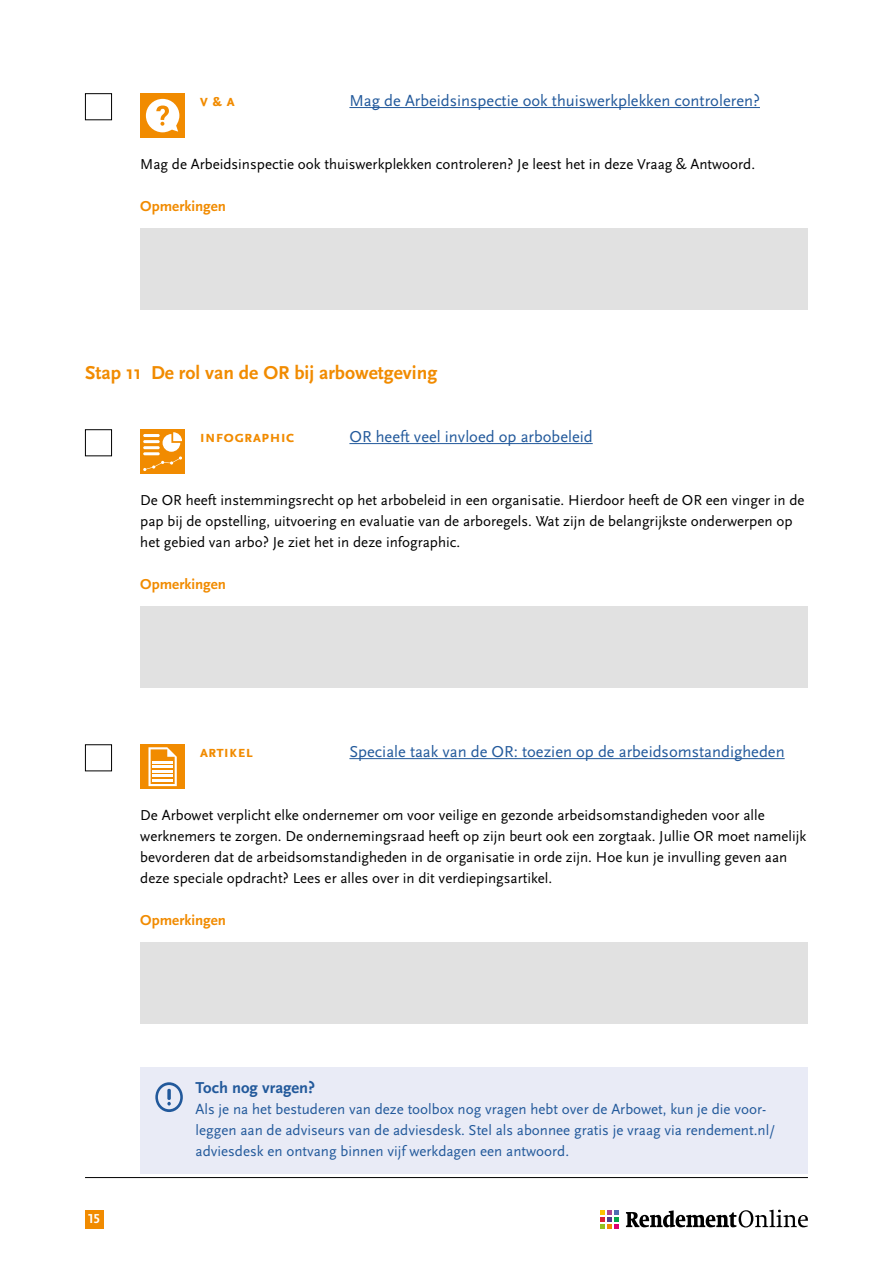
<style>
.page{position:relative;width:893px;height:1263px;background:#fff}
.page>*{position:absolute;margin:0;border:0;box-sizing:border-box;transform-origin:0 0}
.t1{font:700 19.5px "Scala Sans OT";color:#f18b00}
.t2{font:16.5px "Scala Sans OT";color:#22599b}
.t3{font:700 16.5px "Scala Sans OT";color:#f18b00}
.t4{font:700 16.5px "Scala Sans OT";color:#22599b}
.t5{font:15px/21px "Scala Sans OT";color:#000}
.t6{font:15px/21px "Scala Sans OT";color:#22599b}
.t7{font:700 15px "Scala Sans OT";color:#f18b00}
.t8{font:700 13.5px "Scala Sans OT";color:#fff}
</style>
<div class="page">
<hr style="left:85px;top:1177px;width:723px;height:1px;background:#000">
<div style="left:85px;top:1210px;width:18px;height:18px;background:#f18b00"></div>
<svg style="left:626px;top:1209px;width:182px;height:18px"></svg>
<svg style="left:601px;top:1210px;width:18px;height:19px"></svg>
<hr style="left:349px;top:107px;width:411px;height:1px;background:#22599b">
<hr style="left:349px;top:443px;width:244px;height:1px;background:#22599b">
<hr style="left:349px;top:758px;width:436px;height:1px;background:#22599b">
<div style="left:140px;top:1068px;width:668px;height:38px;background:#e9ebf6"></div>
<div style="left:140px;top:1097px;width:668px;height:76px;background:#e9ebf6"></div>
<div style="left:140px;top:228px;width:668px;height:81px;background:#e1e1e1"></div>
<div style="left:140px;top:606px;width:668px;height:81px;background:#e1e1e1"></div>
<div style="left:140px;top:942px;width:668px;height:81px;background:#e1e1e1"></div>
<div style="left:85px;top:93px;width:27px;height:27px;border:1px solid #000"></div>
<div style="left:140px;top:93px;width:45px;height:45px;background:#f18b00"></div>
<svg style="left:146px;top:99px;width:33px;height:33px"></svg>
<div style="left:85px;top:429px;width:27px;height:27px;border:1px solid #000"></div>
<div style="left:140px;top:429px;width:45px;height:45px;background:#f18b00"></div>
<svg style="left:143px;top:432px;width:39px;height:39px"></svg>
<hr style="left:143px;top:452px;width:17px;height:3px;background:#fff;border-radius:2px">
<div style="left:85px;top:744px;width:27px;height:27px;border:1px solid #000"></div>
<div style="left:140px;top:744px;width:45px;height:45px;background:#f18b00"></div>
<svg style="left:148px;top:747px;width:29px;height:39px"></svg>
<hr style="left:153px;top:775px;width:20px;height:2px;background:#fff">
<hr style="left:153px;top:766px;width:20px;height:2px;background:#fff">
<hr style="left:153px;top:770px;width:20px;height:2px;background:#fff">
<hr style="left:153px;top:761px;width:20px;height:2px;background:#fff">
<hr style="left:153px;top:779px;width:20px;height:3px;background:#fff">
<svg style="left:155px;top:1082px;width:28px;height:30px"></svg>
<p class="t3" style="left:200px;top:91px;width:37px">V &amp; A</p>
<p class="t2" style="left:349px;top:92px;width:412px">Mag de Arbeidsinspectie ook thuiswerkplekken controleren?</p>
<p class="t5" style="left:140px;top:154px;width:616px">Mag de Arbeidsinspectie ook thuiswerkplekken controleren? Je leest het in deze Vraag &amp; Antwoord.</p>
<p class="t7" style="left:140px;top:198px;width:87px">Opmerkingen</p>
<h1 class="t1" style="left:85px;top:362px;width:354px">Stap 11 De rol van de OR bij arbowetgeving</h1>
<p class="t3" style="left:200px;top:427px;width:96px">INFOGRAPHIC</p>
<p class="t2" style="left:349px;top:428px;width:245px">OR heeft veel invloed op arbobeleid</p>
<p class="t5" style="left:140px;top:490px;width:666px">De OR heeft instemmingsrecht op het arbobeleid in een organisatie. Hierdoor heeft de OR een vinger in de pap bij de opstelling, uitvoering en evaluatie van de arboregels. Wat zijn de belangrijkste onderwerpen op het gebied van arbo? Je ziet het in deze infographic.</p>
<p class="t7" style="left:140px;top:576px;width:87px">Opmerkingen</p>
<p class="t3" style="left:200px;top:742px;width:55px">ARTIKEL</p>
<p class="t2" style="left:349px;top:743px;width:437px">Speciale taak van de OR: toezien op de arbeidsomstandigheden</p>
<p class="t5" style="left:140px;top:805px;width:667px">De Arbowet verplicht elke ondernemer om voor veilige en gezonde arbeidsomstandigheden voor alle werknemers te zorgen. De ondernemingsraad heeft op zijn beurt ook een zorgtaak. Jullie OR moet namelijk bevorderen dat de arbeidsomstandigheden in de organisatie in orde zijn. Hoe kun je invulling geven aan deze speciale opdracht? Lees er alles over in dit verdiepingsartikel.</p>
<p class="t7" style="left:140px;top:912px;width:87px">Opmerkingen</p>
<p class="t8" style="left:88px;top:1211px;width:13px">15</p>
<p class="t4" style="left:196px;top:1078px;width:121px">Toch nog vragen?</p>
<p class="t6" style="left:196px;top:1099px;width:581px">Als je na het bestuderen van deze toolbox nog vragen hebt over de Arbowet, kun je die voor&shy;leggen aan de adviseurs van de adviesdesk. Stel als abonnee gratis je vraag via rendement.nl/ adviesdesk en ontvang binnen vijf werkdagen een antwoord.</p>
</div>
